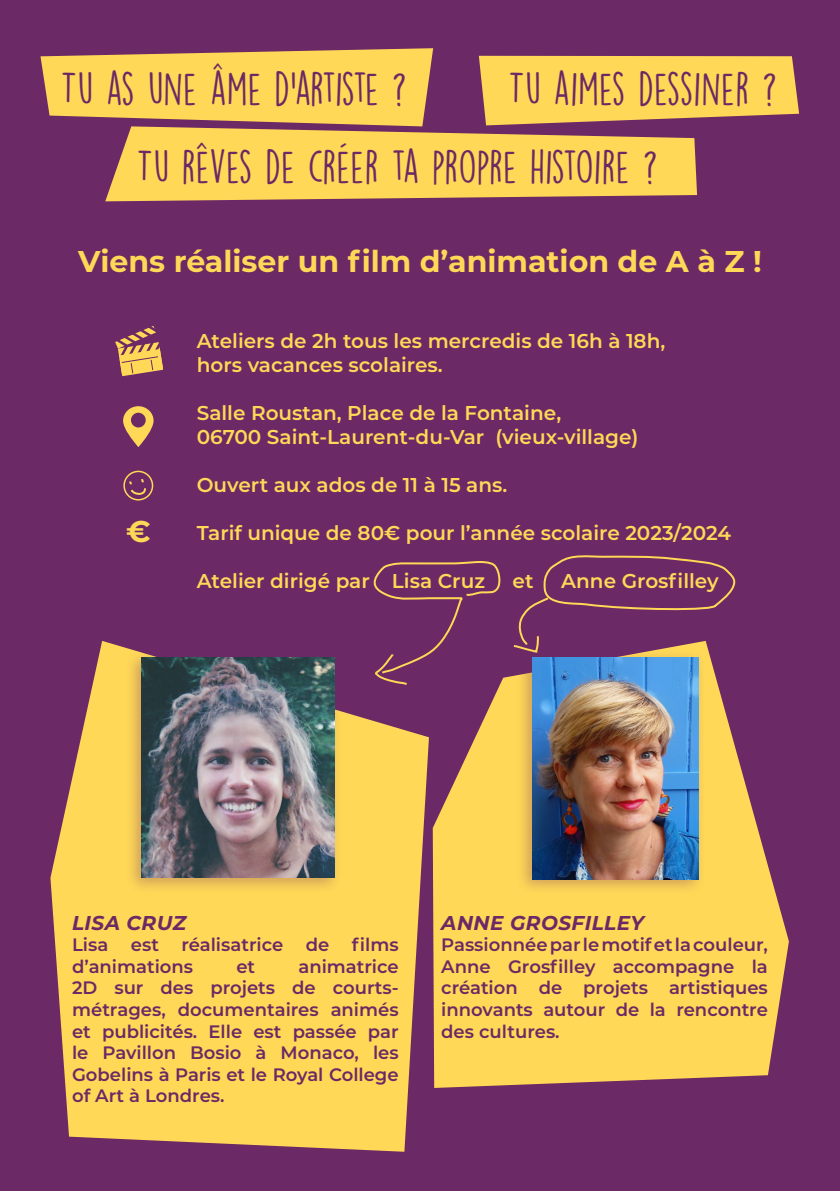
<style>
.page{position:relative;width:840px;height:1191px;background:#fff}
.page>*{position:absolute;margin:0;border:0;box-sizing:border-box;transform-origin:0 0}
.t1{font:42px/78px "DK Lemon Yellow Sun";color:#6b2965}
.t2{font:42px "DK Lemon Yellow Sun";letter-spacing:-.035em;color:#6b2965}
.t3{font:700 30px "Montserrat";color:#ffd857}
.t4{font:600 20px/24px "Montserrat";color:#ffd857}
.t5{font:italic 700 20px "Montserrat";letter-spacing:.02em;color:#6b2965}
.t6{font:600 18px/21.6px "Montserrat";color:#6b2965;text-align:justify}
</style>
<div class="page">
<div style="left:0;top:0;width:839px;height:1191px;background:#6b2965"></div>
<svg style="left:50px;top:641px;width:378px;height:510px;fill:#ffd857"></svg>
<svg style="left:432px;top:653px;width:356px;height:435px;fill:#ffd857"></svg>
<div style="left:125px;top:649px;width:217px;height:245px;background:#6b2965;opacity:.33"></div>
<img style="left:142px;top:658px;width:192px;height:220px">
<div style="left:515px;top:649px;width:190px;height:245px;background:#6b2965;opacity:.33"></div>
<img style="left:532px;top:658px;width:166px;height:221px">
<svg style="left:40px;top:48px;width:393px;height:78px;background:#e9bf58"></svg>
<svg style="left:478px;top:56px;width:320px;height:69px;background:#f0c658"></svg>
<svg style="left:105px;top:126px;width:591px;height:75px;background:#eabf58"></svg>
<svg style="left:367px;top:561px;width:137px;height:125px"></svg>
<svg style="left:513px;top:555px;width:223px;height:98px"></svg>
<svg style="left:115px;top:326px;width:48px;height:50px"></svg>
<svg style="left:123px;top:406px;width:30px;height:41px"></svg>
<div style="left:131px;top:413px;width:15px;height:14px;background:#6b2965;border-radius:50%"></div>
<div style="left:123px;top:471px;width:30px;height:29px;border:2px solid #ffd857;border-radius:50%"></div>
<svg style="left:128px;top:479px;width:19px;height:17px"></svg>
<h1 class="t2" style="left:61px;top:64px;width:347px">TU AS UNE ÂME D’ARTISTE ?</h1>
<h1 class="t1" style="left:136px;top:50px;width:642px;text-indent:371px">TU AIMES DESSINER ?<br>TU RÊVES DE CRÉER TA PROPRE HISTOIRE ?</h1>
<h2 class="t3" style="left:78px;top:239px;width:684px">Viens réaliser un film d’animation de A à Z !</h2>
<h2 class="t3" style="left:126px;top:510px;width:26px">€</h2>
<p class="t4" style="left:197px;top:328px;width:470px">Ateliers de 2h tous les mercredis de 16h à 18h, hors vacances scolaires.</p>
<p class="t4" style="left:197px;top:400px;width:443px">Salle Roustan, Place de la Fontaine,<br>06700 Saint-Laurent-du-Var (vieux-village)</p>
<p class="t4" style="left:197px;top:472px;width:312px">Ouvert aux ados de 11 à 15 ans.</p>
<p class="t4" style="left:197px;top:520px;width:535px">Tarif unique de 80€ pour l’année scolaire 2023/2024</p>
<p class="t4" style="left:197px;top:568px;width:289px">Atelier dirigé par Lisa Cruz</p>
<p class="t4" style="left:512px;top:568px;width:22px">et</p>
<p class="t4" style="left:561px;top:568px;width:159px">Anne Grosfilley</p>
<p class="t5" style="left:72px;top:908px;width:116px">LISA CRUZ</p>
<p class="t6" style="left:72px;top:933px;width:38px">Lisa</p>
<p class="t6" style="left:131px;top:933px;width:30px">est</p>
<p class="t6" style="left:181px;top:933px;width:103px">réalisatrice</p>
<p class="t6" style="left:305px;top:933px;width:25px">de</p>
<p class="t6" style="left:352px;top:933px;width:48px">films</p>
<p class="t6" style="left:72px;top:954px;width:122px">d’animations</p>
<p class="t6" style="left:236px;top:954px;width:20px">et</p>
<p class="t6" style="left:72px;top:954px;width:328px;text-indent:226px">animatrice 2D sur des projets de courts&shy;métrages, documentaires animés et publicités. Elle est passée par le Pavillon Bosio à Monaco, les Gobelins à Paris et le Royal College of Art à Londres.</p>
<p class="t5" style="left:441px;top:908px;width:204px">ANNE GROSFILLEY</p>
<p class="t6" style="left:441px;top:933px;width:328px">Passionnée par le motif et la couleur, Anne Grosfilley accompagne la création de projets artistiques innovants autour de la rencontre des cultures.</p>
</div>
